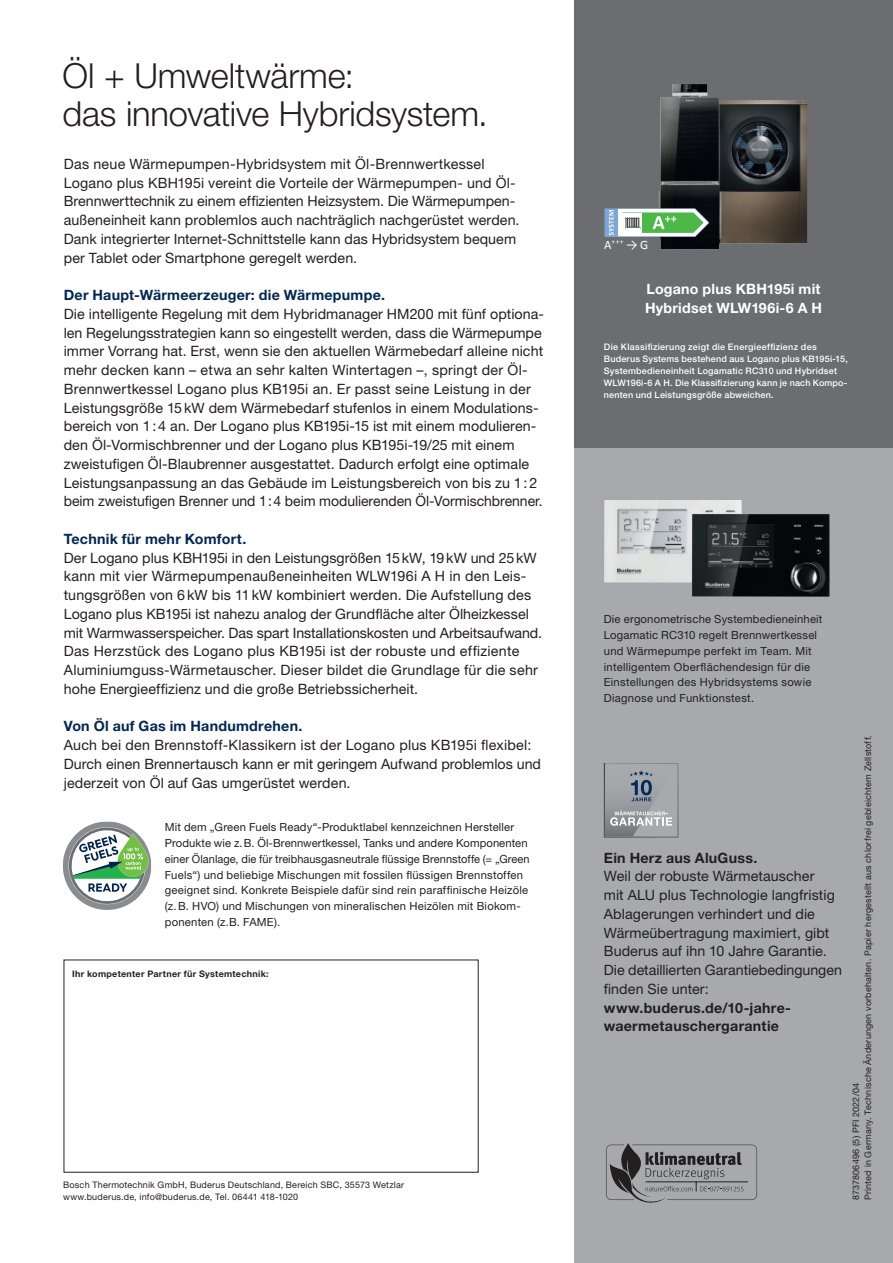
<style>
.page{position:relative;width:893px;height:1263px;background:#fff}
.page>*{position:absolute;margin:0;border:0;box-sizing:border-box;transform-origin:0 0}
.t1{font:300 34.5px/37.5px "Helvetica Neue LT Pro";letter-spacing:-.005em;color:#231f20}
.t2{font:14.25px/18.8px "Helvetica Neue LT Pro";letter-spacing:.005em;color:#231f20}
.t3{font:700 14.25px "Helvetica Neue LT Pro";letter-spacing:.015em;color:#002855}
.t4{font:700 14.25px/18.8px "Helvetica Neue LT Pro";letter-spacing:.02em;color:#231f20}
.t5{font:700 14.25px/18.8px "Helvetica Neue LT Pro";letter-spacing:.015em;color:#fff}
.t6{font:12.9px "Calibri";color:#fff}
.t7{font:11.25px/15.8px "Helvetica Neue LT Pro";letter-spacing:.02em;color:#231f20}
.t8{font:9px/12px "Helvetica Neue LT Pro";letter-spacing:.025em;color:#231f20}
.t9{font:500 9px/12px "Helvetica Neue LT Pro";letter-spacing:.025em;color:#fff}
.t10{font:700 9px "Helvetica Neue LT Pro";letter-spacing:.03em;color:#231f20}
</style>
<div class="page">
<div style="left:574px;top:0;width:319px;height:487px;background:#6c6d70"></div>
<div style="left:574px;top:449px;width:319px;height:814px;background:#a8a9ad"></div>
<img style="left:604px;top:500px;width:138px;height:83px">
<img style="left:692px;top:514px;width:138px;height:83px">
<svg style="left:604px;top:763px;width:75px;height:75px"></svg>
<img style="left:659px;top:84px;width:148px;height:165px">
<svg style="left:606px;top:1143px;width:151px;height:59px"></svg>
<svg style="left:63px;top:821px;width:88px;height:89px"></svg>
<svg style="left:604px;top:208px;width:105px;height:29px;background:#93bf9f"></svg>
<h1 class="t1" style="left:62px;top:57px;width:427px">Öl + Umweltwärme:<br>das innovative Hybridsystem.</h1>
<p class="t2" style="left:64px;top:154px;width:457px">Das neue Wärmepumpen-Hybridsystem mit Öl-Brennwertkessel Logano plus KBH195i vereint die Vorteile der Wärmepumpen- und Öl-Brennwerttechnik zu einem effizienten Heizsystem. Die Wärmepumpen&shy;außeneinheit kann problemlos auch nachträglich nachgerüstet werden.<br>Dank integrierter Internet-Schnittstelle kann das Hybridsystem bequem per Tablet oder Smartphone geregelt werden.</p>
<p class="t3" style="left:64px;top:286px;width:323px">Der Haupt-Wärmeerzeuger: die Wärmepumpe.</p>
<p class="t2" style="left:64px;top:304px;width:482px">Die intelligente Regelung mit dem Hybridmanager HM200 mit fünf optiona&shy;len Regelungsstrategien kann so eingestellt werden, dass die Wärmepumpe immer Vorrang hat. Erst, wenn sie den aktuellen Wärmebedarf alleine nicht mehr decken kann – etwa an sehr kalten Wintertagen –, springt der Öl-Brennwertkessel Logano plus KB195i an. Er passt seine Leistung in der Leistungsgröße 15kW dem Wärmebedarf stufenlos in einem Modulations&shy;bereich von 1:4 an. Der Logano plus KB195i-15 ist mit einem modulieren&shy;den Öl-Vormischbrenner und der Logano plus KB195i-19/25 mit einem zweistufigen Öl-Blaubrenner ausgestattet. Dadurch erfolgt eine optimale Leistungsanpassung an das Gebäude im Leistungsbereich von bis zu 1:2 beim zweistufigen Brenner und 1:4 beim modulierenden Öl-Vormischbrenner.</p>
<p class="t3" style="left:64px;top:530px;width:184px">Technik für mehr Komfort.</p>
<p class="t2" style="left:64px;top:548px;width:480px">Der Logano plus KBH195i in den Leistungsgrößen 15kW, 19kW und 25kW kann mit vier Wärmepumpenaußeneinheiten WLW196i A H in den Leis&shy;tungsgrößen von 6kW bis 11kW kombiniert werden. Die Aufstellung des Logano plus KB195i ist nahezu analog der Grundfläche alter Ölheizkessel mit Warmwasserspeicher. Das spart Installationskosten und Arbeitsaufwand.<br>Das Herzstück des Logano plus KB195i ist der robuste und effiziente Aluminiumguss-Wärmetauscher. Dieser bildet die Grundlage für die sehr hohe Energieeffizienz und die große Betriebssicherheit.</p>
<p class="t3" style="left:64px;top:717px;width:240px">Von Öl auf Gas im Handumdrehen.</p>
<p class="t2" style="left:64px;top:735px;width:479px">Auch bei den Brennstoff-Klassikern ist der Logano plus KB195i flexibel:<br>Durch einen Brennertausch kann er mit geringem Aufwand problemlos und jederzeit von Öl auf Gas umgerüstet werden.</p>
<p class="t7" style="left:165px;top:819px;width:366px">Mit dem „Green Fuels Ready“-Produktlabel kennzeichnen Hersteller Produkte wie z.B. Öl-Brennwertkessel, Tanks und andere Komponenten einer Ölanlage, die für treibhausgasneutrale flüssige Brennstoffe (= „Green Fuels“) und beliebige Mischungen mit fossilen flüssigen Brennstoffen geeignet sind. Konkrete Beispiele dafür sind rein paraffinische Heizöle (z.B. HVO) und Mischungen von mineralischen Heizölen mit Biokom&shy;ponenten (z.B. FAME).</p>
<p class="t10" style="left:72px;top:968px;width:198px">Ihr kompetenter Partner für Systemtechnik:</p>
<p class="t8" style="left:63px;top:1178px;width:342px">Bosch Thermotechnik GmbH, Buderus Deutschland, Bereich SBC, 35573 Wetzlar www.buderus.de, info@buderus.de, Tel. 06441 418-1020</p>
<p class="t6" style="left:604px;top:236px;width:46px">A<sup>+++</sup> → G</p>
<p class="t5" style="left:645px;top:279px;width:179px">Logano plus KBH195i mit<br>Hybridset WLW196i-6 A H</p>
<p class="t9" style="left:604px;top:341px;width:246px">Die Klassifizierung zeigt die Energieeffizienz des Buderus Systems bestehend aus Logano plus KB195i-15, Systembedieneinheit Logamatic RC310 und Hybridset WLW196i-6 A H. Die Klassifizierung kann je nach Kompo&shy;nenten und Leistungsgröße abweichen.</p>
<p class="t7" style="left:604px;top:611px;width:220px">Die ergonometrische Systembedieneinheit Logamatic RC310 regelt Brennwertkessel und Wärmepumpe perfekt im Team. Mit intelligentem Oberflächendesign für die Einstellungen des Hybridsystems sowie Diagnose und Funktionstest.</p>
<p class="t4" style="left:604px;top:848px;width:155px">Ein Herz aus AluGuss.</p>
<p class="t2" style="left:604px;top:866px;width:240px">Weil der robuste Wärmetauscher<br>mit ALU plus Technologie langfristig Ablagerungen verhindert und die Wärmeübertragung maximiert, gibt Buderus auf ihn 10 Jahre Garantie.<br>Die detaillierten Garantiebedingungen finden Sie unter:</p>
<p class="t4" style="left:604px;top:998px;width:189px">www.buderus.de/10-jahre&shy;waermetauschergarantie</p>
<p class="t8" style="left:850px;top:1200px;width:466px;rotate:-90deg">8737806496 (5) PFI 2022/04<br>Printed in Germany. Technische Änderungen vorbehalten. Papier hergestellt aus chlorfrei gebleichtem Zellstoff.</p>
</div>
